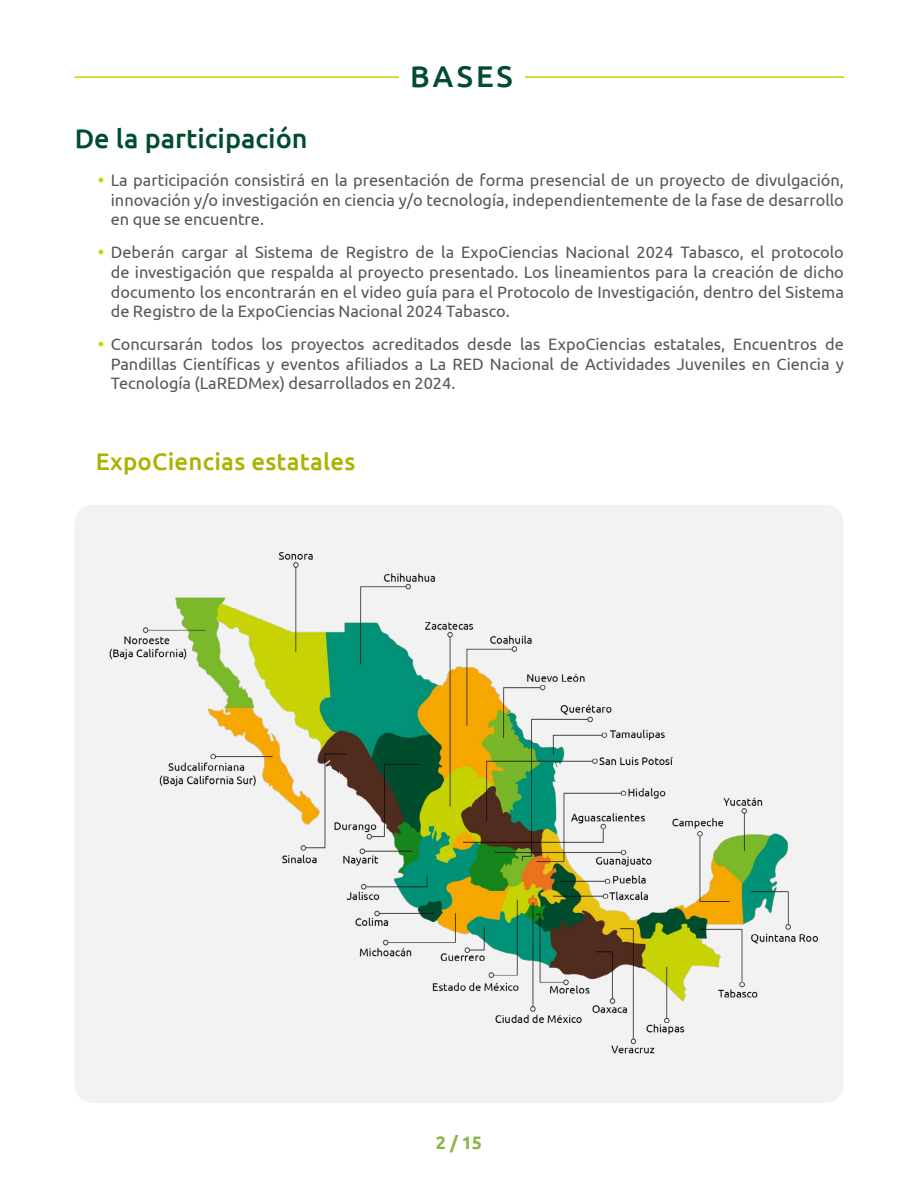
<style>
.page{position:relative;width:918px;height:1188px;background:#fff}
.page>*{position:absolute;margin:0;border:0;box-sizing:border-box;transform-origin:0 0}
.t1{font:500 30px "Ubuntu";letter-spacing:.1em;color:#004c2d}
.t2{font:500 27px "Ubuntu";color:#004c2d}
.t3{font:500 24px "Ubuntu";letter-spacing:.01em;color:#a9b300}
.t4{font:700 18px "Ubuntu";color:#8ab444}
.t5{font:16.5px/19.8px "Ubuntu";color:#575756;text-align:justify}
.s1{font-weight:700;color:#c8d300}
</style>
<div class="page">
<div style="left:74px;top:505px;width:770px;height:598px;background:#f2f2f2;border-radius:18px"></div>
<img style="left:109px;top:552px;width:709px;height:502px">
<hr style="left:74px;top:76px;width:770px;height:2px;background:#c8d300">
<div style="left:399px;top:64px;width:125px;height:27px;background:#fff"></div>
<h2 class="t2" style="left:75px;top:121px;width:235px">De la participación</h2>
<h1 class="t1" style="left:410px;top:57px;width:104px">BASES</h1>
<p class="t5" style="left:111px;top:169px;width:735px;text-indent:-13px"><span class="s1">•</span> La participación consistirá en la presentación de forma presencial de un proyecto de divulgación, innovación y/o investigación en ciencia y/o tecnología, independientemente de la fase de desarrollo en que se encuentre.</p>
<p class="t5" style="left:111px;top:242px;width:735px;text-indent:-13px"><span class="s1">•</span> Deberán cargar al Sistema de Registro de la ExpoCiencias Nacional 2024 Tabasco, el protocolo de investigación que respalda al proyecto presentado. Los lineamientos para la creación de dicho documento los encontrarán en el video guía para el Protocolo de Investigación, dentro del Sistema de Registro de la ExpoCiencias Nacional 2024 Tabasco.</p>
<p class="t5" style="left:111px;top:334px;width:735px;text-indent:-13px"><span class="s1">•</span> Concursarán todos los proyectos acreditados desde las ExpoCiencias estatales, Encuentros de Pandillas Científicas y eventos afiliados a La RED Nacional de Actividades Juveniles en Ciencia y Tecnología (LaREDMex) desarrollados en 2024.</p>
<h3 class="t3" style="left:96px;top:446px;width:261px">ExpoCiencias estatales</h3>
<p class="t4" style="left:436px;top:1132px;width:48px">2 / 15</p>
</div>
